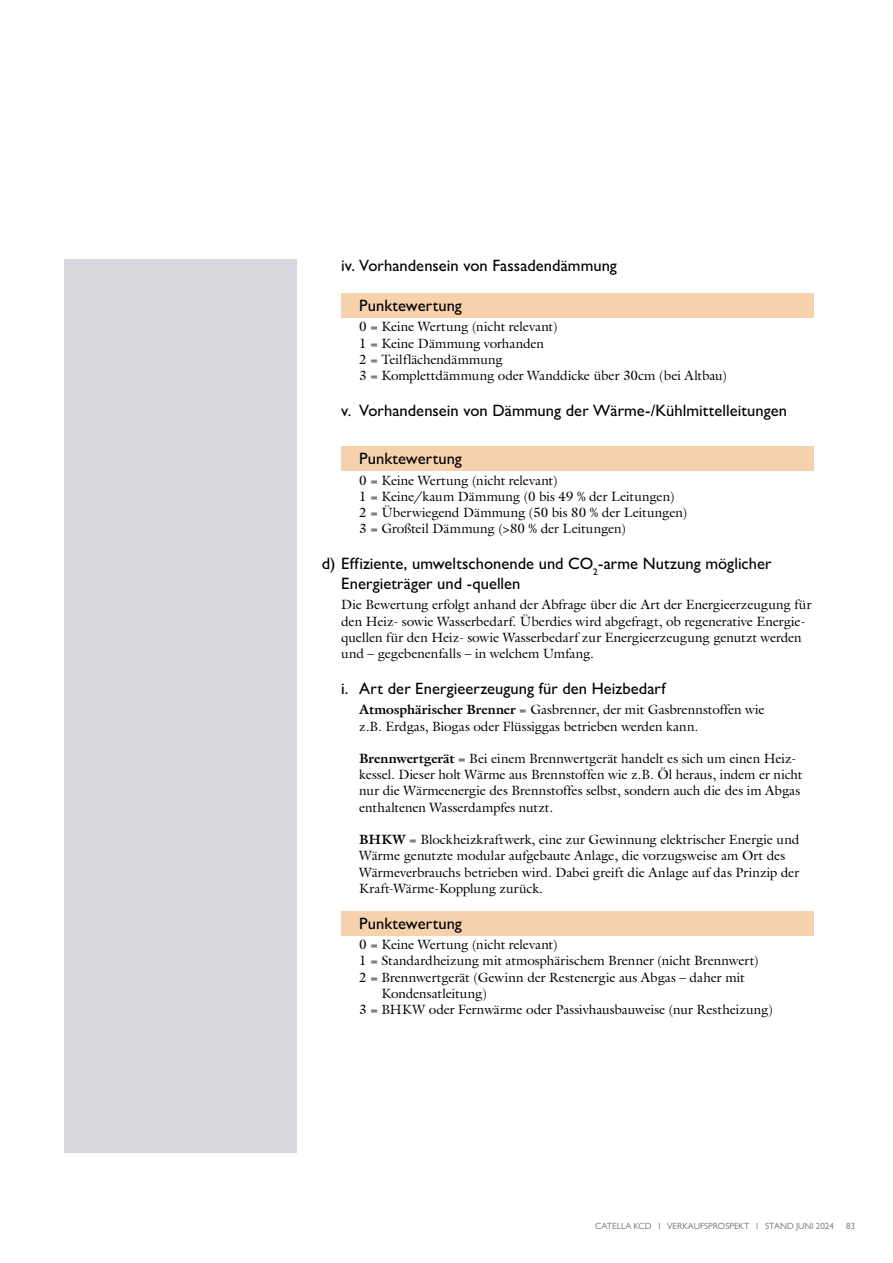
<style>
.page{position:relative;width:893px;height:1263px;background:#fff}
.page>*{position:absolute;margin:0;border:0;box-sizing:border-box;transform-origin:0 0}
.t1{font:500 16.5px/19.8px "Gill Sans MT Pro";letter-spacing:.005em;color:#000}
.t2{font:13.5px/16.2px "Galliard";letter-spacing:-.01em;color:#000}
.t3{font:9px "Gill Sans MT Pro";color:#706f6f}
.s1{font-family:"Galliard Std";font-weight:700}
</style>
<div class="page">
<div style="left:341px;top:911px;width:473px;height:25px;background:#f6d1ad"></div>
<div style="left:341px;top:293px;width:473px;height:25px;background:#f6d1ad"></div>
<div style="left:341px;top:446px;width:473px;height:24px;background:#f6d1ad"></div>
<div style="left:64px;top:259px;width:232px;height:893px;background:#d9d8df"></div>
<p class="t1" style="left:341px;top:255px;width:277px">iv. Vorhandensein von Fassadendämmung</p>
<p class="t1" style="left:359px;top:295px;width:104px">Punktewertung</p>
<p class="t2" style="left:359px;top:318px;width:369px">0 = Keine Wertung (nicht relevant)<br>1 = Keine Dämmung vorhanden<br>2 = Teilflächendämmung<br>3 = Komplettdämmung oder Wanddicke über 30cm (bei Altbau)</p>
<p class="t1" style="left:341px;top:400px;width:447px">v. Vorhandensein von Dämmung der Wärme-/Kühlmittelleitungen</p>
<p class="t1" style="left:359px;top:448px;width:104px">Punktewertung</p>
<p class="t2" style="left:359px;top:472px;width:329px">0 = Keine Wertung (nicht relevant)<br>1 = Keine/kaum Dämmung (0 bis 49 % der Leitungen)<br>2 = Überwiegend Dämmung (50 bis 80 % der Leitungen)<br>3 = Großteil Dämmung (&gt;80 % der Leitungen)</p>
<p class="t1" style="left:341px;top:553px;width:432px;text-indent:-19px">d) Effiziente, umweltschonende und CO<sub>2</sub>-arme Nutzung möglicher<br>Energieträger und -quellen</p>
<p class="t2" style="left:341px;top:596px;width:472px">Die Bewertung erfolgt anhand der Abfrage über die Art der Energieerzeugung für den Heiz- sowie Wasserbedarf. Überdies wird abgefragt, ob regenerative Energie&shy;quellen für den Heiz- sowie Wasserbedarf zur Energieerzeugung genutzt werden und – gegebenenfalls – in welchem Umfang.</p>
<p class="t1" style="left:341px;top:678px;width:326px">i. Art der Energieerzeugung für den Heizbedarf</p>
<p class="t2" style="left:359px;top:701px;width:407px"><span class="s1">Atmosphärischer Brenner</span> = Gasbrenner, der mit Gasbrennstoffen wie z.B. Erdgas, Biogas oder Flüssiggas betrieben werden kann.</p>
<p class="t2" style="left:359px;top:750px;width:445px"><span class="s1">Brennwertgerät</span> = Bei einem Brennwertgerät handelt es sich um einen Heiz&shy;kessel. Dieser holt Wärme aus Brennstoffen wie z.B. Öl heraus, indem er nicht nur die Wärmeenergie des Brennstoffes selbst, sondern auch die des im Abgas enthaltenen Wasserdampfes nutzt.</p>
<p class="t2" style="left:359px;top:831px;width:442px"><span class="s1">BHKW</span> = Blockheizkraftwerk, eine zur Gewinnung elektrischer Energie und Wärme genutzte modular aufgebaute Anlage, die vorzugsweise am Ort des Wärmeverbrauchs betrieben wird. Dabei greift die Anlage auf das Prinzip der Kraft-Wärme-Kopplung zurück.</p>
<p class="t1" style="left:359px;top:913px;width:104px">Punktewertung</p>
<p class="t2" style="left:359px;top:936px;width:200px">0 = Keine Wertung (nicht relevant)</p>
<p class="t2" style="left:359px;top:952px;width:401px">1 = Standardheizung mit atmosphärischem Brenner (nicht Brennwert)</p>
<p class="t2" style="left:359px;top:968px;width:387px">2 = Brennwertgerät (Gewinn der Restenergie aus Abgas – daher mit</p>
<p class="t2" style="left:381px;top:985px;width:107px">Kondensatleitung)</p>
<p class="t2" style="left:359px;top:1001px;width:415px">3 = BHKW oder Fernwärme oder Passivhausbauweise (nur Restheizung)</p>
<p class="t3" style="left:595px;top:1221px;width:240px">CATELLA KCD I VERKAUFSPROSPEKT I STAND JUNI 2024</p>
<p class="t3" style="left:846px;top:1221px;width:10px">83</p>
</div>
